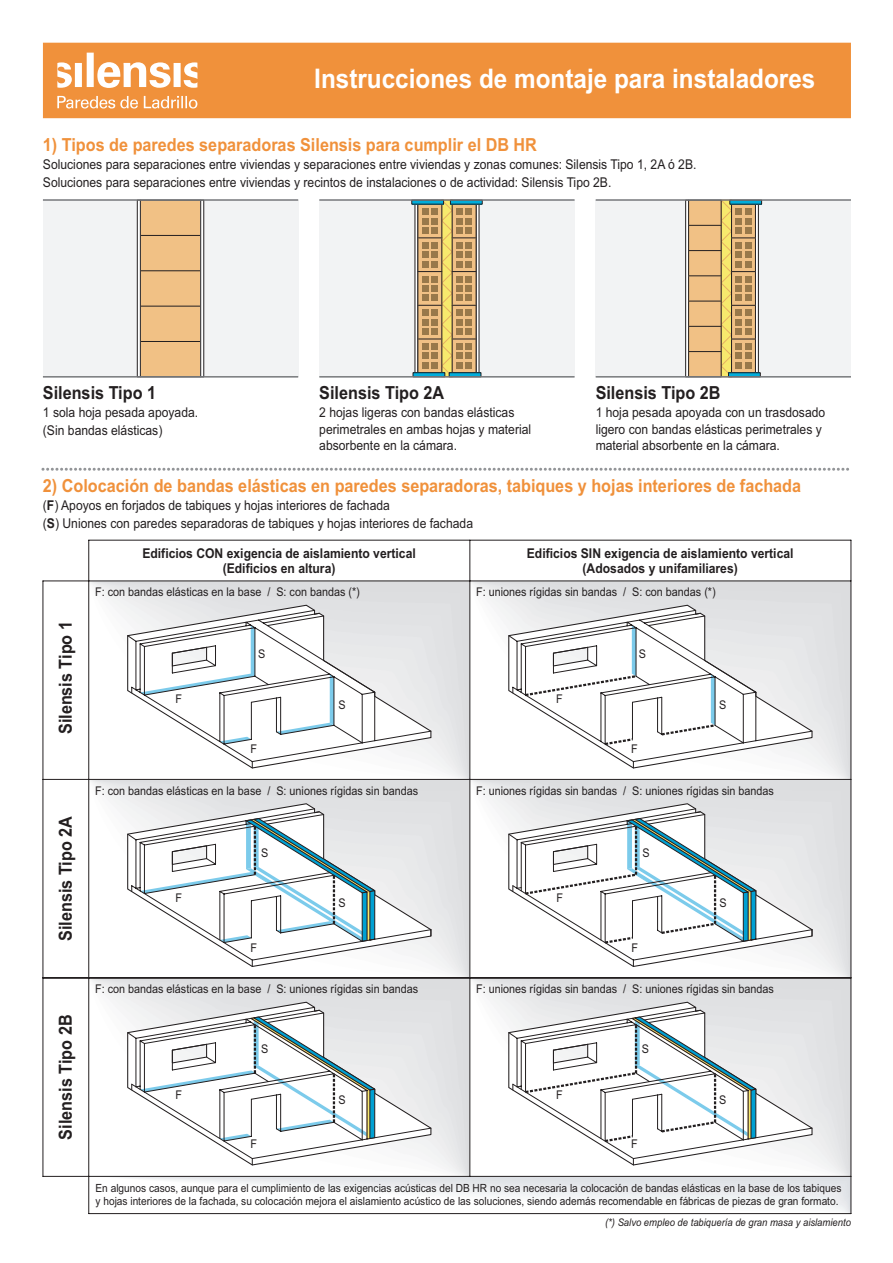
<style>
.page{position:relative;width:893px;height:1263px;background:#fff}
.page>*{position:absolute;margin:0;border:0;box-sizing:border-box;transform-origin:0 0}
.t1{font:700 27px "Arial";color:#fff;scale:.9 1}
.t2{font:700 18px "Arial";color:#f0913b;scale:.9 1}
.t3{font:700 18px "Arial";color:#231f20;scale:.9 1}
.t4{font:13.5px/16.5px "Arial";color:#231f20;scale:.9 1}
.t5{font:700 13.5px/15px "Arial";color:#231f20;text-align:center;scale:.9 1}
.t6{font:12px "Arial";color:#231f20;scale:.9 1}
.t7{font:11.25px/13.5px "Arial";color:#231f20;scale:.9 1}
.t8{font:italic 10.5px "Arial";color:#231f20;scale:.9 1}
.s1{font-weight:700}
</style>
<div class="page">
<div style="left:43px;top:43px;width:808px;height:75px;background:#f0913b"></div>
<svg style="left:59px;top:97px;width:13px;height:10px"></svg>
<svg style="left:190px;top:101px;width:6px;height:6px"></svg>
<div style="left:43px;top:200px;width:255px;height:177px;background:#f2f3f4"></div>
<div style="left:141px;top:201px;width:59px;height:175px;background:#f1c185"></div>
<hr style="left:140px;top:271px;width:61px;height:1px;background:#231f20">
<hr style="left:140px;top:235px;width:61px;height:1px;background:#231f20">
<hr style="left:140px;top:306px;width:61px;height:1px;background:#231f20">
<hr style="left:140px;top:341px;width:61px;height:1px;background:#231f20">
<div style="left:137px;top:200px;width:4px;height:177px;border:1px solid #231f20"></div>
<div style="left:200px;top:200px;width:4px;height:177px;border:1px solid #231f20"></div>
<div style="left:596px;top:200px;width:255px;height:177px;background:#f2f3f4"></div>
<svg style="left:89px;top:1177px;width:761px;height:36px"></svg>
<svg style="left:43px;top:468px;width:806px;height:3px"></svg>
<svg style="left:89px;top:582px;width:380px;height:197px"></svg>
<svg style="left:470px;top:582px;width:380px;height:197px"></svg>
<svg style="left:89px;top:780px;width:380px;height:198px"></svg>
<svg style="left:470px;top:780px;width:380px;height:198px;fill:#e3e4e6"></svg>
<svg style="left:89px;top:979px;width:380px;height:197px"></svg>
<svg style="left:470px;top:979px;width:380px;height:197px"></svg>
<hr style="left:43px;top:581px;width:1px;height:595px;background:#231f20">
<hr style="left:88px;top:540px;width:1px;height:674px;background:#231f20">
<hr style="left:850px;top:540px;width:1px;height:674px;background:#231f20">
<hr style="left:469px;top:540px;width:1px;height:636px;background:#231f20">
<hr style="left:89px;top:540px;width:762px;height:1px;background:#231f20">
<hr style="left:43px;top:779px;width:808px;height:1px;background:#231f20">
<hr style="left:43px;top:1176px;width:808px;height:1px;background:#231f20">
<hr style="left:43px;top:978px;width:808px;height:1px;background:#231f20">
<hr style="left:89px;top:1213px;width:762px;height:1px;background:#231f20">
<hr style="left:43px;top:581px;width:808px;height:1px;background:#231f20">
<svg style="left:127px;top:604px;width:305px;height:165px"></svg>
<svg style="left:127px;top:610px;width:304px;height:158px"></svg>
<svg style="left:508px;top:604px;width:305px;height:165px"></svg>
<svg style="left:508px;top:610px;width:304px;height:158px"></svg>
<svg style="left:523px;top:625px;width:195px;height:122px"></svg>
<svg style="left:127px;top:803px;width:305px;height:165px"></svg>
<svg style="left:127px;top:808px;width:304px;height:153px"></svg>
<svg style="left:140px;top:818px;width:236px;height:149px"></svg>
<svg style="left:508px;top:803px;width:305px;height:165px"></svg>
<svg style="left:512px;top:808px;width:300px;height:159px"></svg>
<svg style="left:508px;top:818px;width:249px;height:127px"></svg>
<svg style="left:508px;top:1001px;width:305px;height:165px"></svg>
<svg style="left:508px;top:1007px;width:304px;height:158px"></svg>
<svg style="left:512px;top:1016px;width:245px;height:143px"></svg>
<svg style="left:127px;top:1001px;width:305px;height:165px"></svg>
<svg style="left:127px;top:1007px;width:304px;height:158px"></svg>
<svg style="left:131px;top:1016px;width:245px;height:143px"></svg>
<div style="left:319px;top:200px;width:255px;height:177px;background:#f2f3f4"></div>
<div style="left:415px;top:204px;width:3px;height:169px;border:1px solid #231f20"></div>
<div style="left:476px;top:204px;width:3px;height:169px;border:1px solid #231f20"></div>
<hr style="left:449px;top:373px;width:32px;height:4px;background:#00addb">
<div style="left:449px;top:372px;width:32px;height:5px;border:1px solid #231f20"></div>
<hr style="left:413px;top:373px;width:32px;height:4px;background:#00addb">
<div style="left:413px;top:372px;width:32px;height:5px;border:1px solid #231f20"></div>
<svg style="left:418px;top:201px;width:58px;height:175px;background:#c1a46b"></svg>
<div style="left:431px;top:208px;width:7px;height:7px;background:#99794a"></div>
<div style="left:431px;top:227px;width:7px;height:7px;background:#99794a"></div>
<div style="left:431px;top:218px;width:7px;height:6px;background:#99794a"></div>
<div style="left:685px;top:200px;width:4px;height:177px;border:1px solid #231f20"></div>
<div style="left:755px;top:204px;width:4px;height:169px;border:1px solid #231f20"></div>
<div style="left:731px;top:204px;width:25px;height:169px;border:1px solid #231f20"></div>
<div style="left:688px;top:200px;width:33px;height:177px;background:#f1c185"></div>
<div style="left:688px;top:200px;width:33px;height:177px;border:1px solid #231f20"></div>
<hr style="left:728px;top:373px;width:32px;height:4px;background:#00addb">
<div style="left:728px;top:372px;width:32px;height:5px;border:1px solid #231f20"></div>
<svg style="left:720px;top:201px;width:35px;height:175px;background:#c5aa69"></svg>
<hr style="left:688px;top:250px;width:33px;height:1px;background:#231f20">
<hr style="left:688px;top:225px;width:33px;height:1px;background:#231f20">
<hr style="left:688px;top:276px;width:33px;height:1px;background:#231f20">
<hr style="left:688px;top:301px;width:33px;height:1px;background:#231f20">
<hr style="left:688px;top:326px;width:33px;height:1px;background:#231f20">
<hr style="left:688px;top:351px;width:33px;height:1px;background:#231f20">
<hr style="left:43px;top:199px;width:255px;height:2px;background:#76787b">
<hr style="left:43px;top:376px;width:255px;height:2px;background:#76787b">
<hr style="left:596px;top:199px;width:255px;height:2px;background:#76787b">
<hr style="left:596px;top:376px;width:255px;height:2px;background:#76787b">
<hr style="left:319px;top:199px;width:255px;height:2px;background:#76787b">
<hr style="left:319px;top:376px;width:255px;height:2px;background:#76787b">
<p class="t1" style="left:314px;top:69px;width:558px">Instrucciones de montaje para instaladores</p>
<p class="t2" style="left:43px;top:138px;width:550px">1) Tipos de paredes separadoras Silensis para cumplir el DB HR</p>
<p class="t4" style="left:43px;top:156px;width:728px;line-height:18px">Soluciones para separaciones entre viviendas y separaciones entre viviendas y zonas comunes: Silensis Tipo 1, 2A ó 2B.<br>Soluciones para separaciones entre viviendas y recintos de instalaciones o de actividad: Silensis Tipo 2B.</p>
<p class="t3" style="left:43px;top:386px;width:127px">Silensis Tipo 1</p>
<p class="t4" style="left:43px;top:405px;width:174px;line-height:18px">1 sola hoja pesada apoyada. (Sin bandas elásticas)</p>
<p class="t3" style="left:319px;top:386px;width:140px">Silensis Tipo 2A</p>
<p class="t4" style="left:319px;top:406px;width:237px">2 hojas ligeras con bandas elásticas perimetrales en ambas hojas y material absorbente en la cámara.</p>
<p class="t3" style="left:596px;top:386px;width:140px">Silensis Tipo 2B</p>
<p class="t4" style="left:596px;top:406px;width:257px">1 hoja pesada apoyada con un trasdosado ligero con bandas elásticas perimetrales y material absorbente en la cámara.</p>
<p class="t2" style="left:43px;top:479px;width:844px">2) Colocación de bandas elásticas en paredes separadoras, tabiques y hojas interiores de fachada</p>
<p class="t4" style="left:43px;top:498px;width:479px;line-height:18px">(<span class="s1">F</span>) Apoyos en forjados de tabiques y hojas interiores de fachada<br>(<span class="s1">S</span>) Uniones con paredes separadoras de tabiques y hojas interiores de fachada</p>
<p class="t5" style="left:142px;top:547px;width:305px">Edificios CON exigencia de aislamiento vertical (Edificios en altura)</p>
<p class="t5" style="left:527px;top:547px;width:298px">Edificios SIN exigencia de aislamiento vertical (Adosados y unifamiliares)</p>
<p class="t3" style="left:59px;top:734px;width:127px;rotate:-90deg">Silensis Tipo 1</p>
<p class="t3" style="left:59px;top:941px;width:140px;rotate:-90deg">Silensis Tipo 2A</p>
<p class="t3" style="left:59px;top:1140px;width:140px;rotate:-90deg">Silensis Tipo 2B</p>
<p class="t6" style="left:95px;top:588px;width:296px">F: con bandas elásticas en la base / S: con bandas (*)</p>
<p class="t6" style="left:476px;top:588px;width:268px">F: uniones rígidas sin bandas / S: con bandas (*)</p>
<p class="t6" style="left:258px;top:649px;width:10px">S</p>
<p class="t6" style="left:639px;top:649px;width:10px">S</p>
<p class="t6" style="left:176px;top:695px;width:9px">F</p>
<p class="t6" style="left:338px;top:700px;width:10px">S</p>
<p class="t6" style="left:556px;top:695px;width:9px">F</p>
<p class="t6" style="left:719px;top:700px;width:10px">S</p>
<p class="t6" style="left:250px;top:744px;width:9px">F</p>
<p class="t6" style="left:631px;top:744px;width:9px">F</p>
<p class="t6" style="left:95px;top:786px;width:360px">F: con bandas elásticas en la base / S: uniones rígidas sin bandas</p>
<p class="t6" style="left:476px;top:786px;width:332px">F: uniones rígidas sin bandas / S: uniones rígidas sin bandas</p>
<p class="t6" style="left:261px;top:848px;width:10px">S</p>
<p class="t6" style="left:642px;top:848px;width:10px">S</p>
<p class="t6" style="left:176px;top:894px;width:9px">F</p>
<p class="t6" style="left:338px;top:899px;width:10px">S</p>
<p class="t6" style="left:557px;top:894px;width:9px">F</p>
<p class="t6" style="left:719px;top:899px;width:10px">S</p>
<p class="t6" style="left:250px;top:943px;width:9px">F</p>
<p class="t6" style="left:631px;top:943px;width:9px">F</p>
<p class="t6" style="left:95px;top:985px;width:360px">F: con bandas elásticas en la base / S: uniones rígidas sin bandas</p>
<p class="t6" style="left:476px;top:985px;width:332px">F: uniones rígidas sin bandas / S: uniones rígidas sin bandas</p>
<p class="t6" style="left:261px;top:1045px;width:10px">S</p>
<p class="t6" style="left:642px;top:1045px;width:10px">S</p>
<p class="t6" style="left:176px;top:1090px;width:9px">F</p>
<p class="t6" style="left:338px;top:1095px;width:10px">S</p>
<p class="t6" style="left:556px;top:1090px;width:9px">F</p>
<p class="t6" style="left:719px;top:1095px;width:10px">S</p>
<p class="t6" style="left:250px;top:1139px;width:9px">F</p>
<p class="t6" style="left:631px;top:1139px;width:9px">F</p>
<p class="t7" style="left:96px;top:1182px;width:830px">En algunos casos, aunque para el cumplimiento de las exigencias acústicas del DB HR no sea necesaria la colocación de bandas elásticas en la base de los tabiques y hojas interiores de la fachada, su colocación mejora el aislamiento acústico de las soluciones, siendo además recomendable en fábricas de piezas de gran formato.</p>
<p class="t8" style="left:605px;top:1219px;width:275px">(*) Salvo empleo de tabiquería de gran masa y aislamiento</p>
</div>
